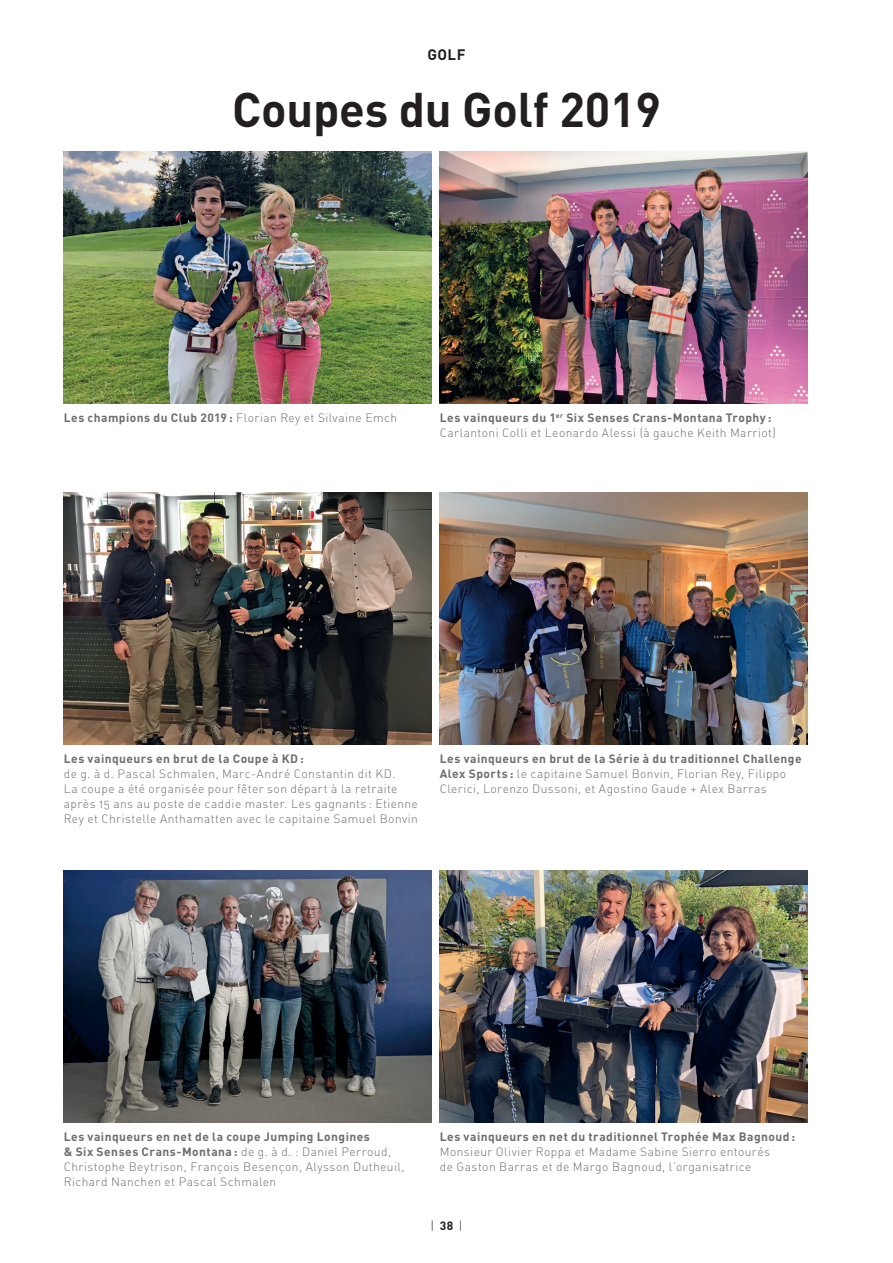
<style>
.page{position:relative;width:893px;height:1263px;background:#fff}
.page>*{position:absolute;margin:0;border:0;box-sizing:border-box;transform-origin:0 0}
.t1{font:700 48px "DIN";letter-spacing:-.005em;color:#231f20}
.t2{font:700 15px "DIN";color:#231f20}
.t3{font:12px/15px "DIN Light Alternate";letter-spacing:.035em;color:#6c6d70}
.t4{font:700 12px/15px "DIN";letter-spacing:.04em;color:#6c6d70}
.t5{font:12px "DIN Light Alternate";color:#231f20}
.s1{font-family:"DIN";font-weight:700}
.s2{font-family:"DIN Light Alternate";font-weight:400}
</style>
<div class="page">
<img style="left:64px;top:151px;width:368px;height:252px">
<img style="left:64px;top:870px;width:368px;height:252px">
<img style="left:440px;top:151px;width:368px;height:252px">
<img style="left:440px;top:870px;width:368px;height:252px">
<img style="left:64px;top:492px;width:368px;height:252px">
<img style="left:440px;top:492px;width:368px;height:252px">
<p class="t2" style="left:427px;top:45px;width:40px">GOLF</p>
<h1 class="t1" style="left:232px;top:78px;width:430px">Coupes du Golf 2019</h1>
<p class="t3" style="left:64px;top:410px;width:335px"><span class="s1">Les champions du Club 2019 :</span> Florian Rey et Silvaine Emch</p>
<p class="t4" style="left:440px;top:410px;width:333px">Les vainqueurs du 1<sup>er</sup> Six Senses Crans-Montana Trophy :</p>
<p class="t3" style="left:440px;top:425px;width:338px">Carlantoni Colli et Leonardo Alessi (à gauche Keith Marriot)</p>
<p class="t4" style="left:64px;top:751px;width:242px">Les vainqueurs en brut de la Coupe à KD :</p>
<p class="t3" style="left:64px;top:766px;width:356px">de g. à d. Pascal Schmalen, Marc-André Constantin dit KD.<br>La coupe a été organisée pour fêter son départ à la retraite après 15 ans au poste de caddie master. Les gagnants : Etienne Rey et Christelle Anthamatten avec le capitaine Samuel Bonvin</p>
<p class="t4" style="left:440px;top:751px;width:363px">Les vainqueurs en brut de la Série à du traditionnel Challenge</p>
<p class="t3" style="left:440px;top:766px;width:348px"><span class="s1">Alex Sports :</span> le capitaine Samuel Bonvin, Florian Rey, Filippo<br>Clerici, Lorenzo Dussoni, et Agostino Gaude + Alex Barras</p>
<p class="t4" style="left:64px;top:1129px;width:329px">Les vainqueurs en net de la coupe Jumping Longines<br>&amp; Six Senses Crans-Montana : <span class="s2">de g. à d. : Daniel Perroud,</span></p>
<p class="t3" style="left:64px;top:1159px;width:342px">Christophe Beytrison, François Besençon, Alysson Dutheuil,<br>Richard Nanchen et Pascal Schmalen</p>
<p class="t4" style="left:440px;top:1129px;width:357px">Les vainqueurs en net du traditionnel Trophée Max Bagnoud :</p>
<p class="t3" style="left:440px;top:1144px;width:332px">Monsieur Olivier Roppa et Madame Sabine Sierro entourés de Gaston Barras et de Margo Bagnoud, l’organisatrice</p>
<p class="t5" style="left:430px;top:1218px;width:34px">| <span class="s1">38</span> |</p>
</div>
